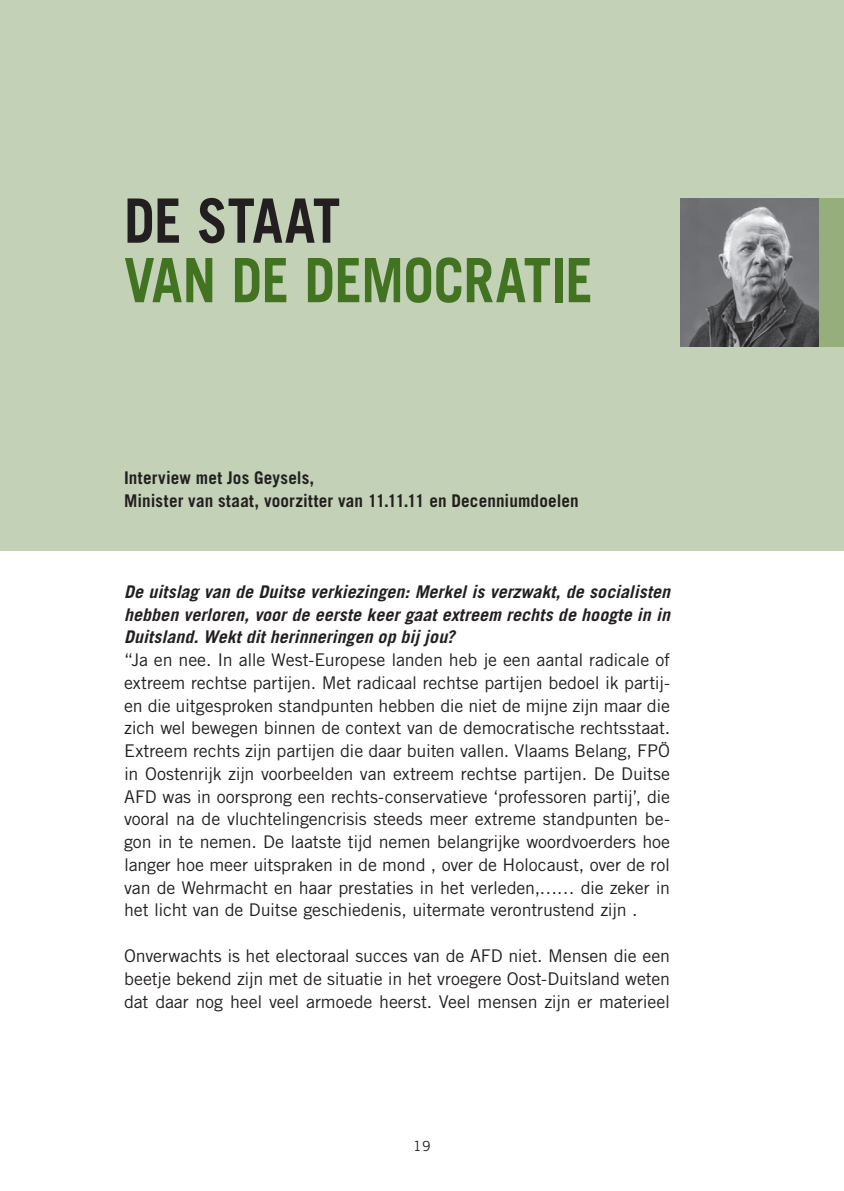
<style>
.page{position:relative;width:844px;height:1191px;background:#fff}
.page>*{position:absolute;margin:0;border:0;box-sizing:border-box;transform-origin:0 0}
.t1{font:700 61.25px "Trade Gothic LT Std";color:#427321;scale:.9 1}
.t2{font:700 61.25px "Trade Gothic LT Std";color:#231f20;scale:.9 1}
.t3{font:17.5px/22.8px "Trade Gothic LT Std";letter-spacing:-.01em;color:#231f20;text-align:justify}
.t4{font:italic 700 17.5px/22.8px "Trade Gothic LT Std";letter-spacing:.005em;color:#231f20;text-align:justify}
.t5{font:700 17.5px/22.8px "Trade Gothic LT Std";letter-spacing:.005em;color:#231f20}
.t6{font:14px "Trade Gothic LT Std";color:#231f20}
</style>
<div class="page">
<div style="left:0;top:0;width:843px;height:551px;background:#c3d2b6"></div>
<img style="left:680px;top:198px;width:138px;height:149px">
<div style="left:819px;top:198px;width:24px;height:149px;background:#95ae7c"></div>
<h1 class="t2" style="left:124px;top:183px;width:114px">De STAAT</h1>
<h1 class="t1" style="left:124px;top:243px;width:34px">VAN</h1>
<h1 class="t1" style="left:231px;top:243px;width:114px">DE DEMOCRATIE</h1>
<p class="t5" style="left:124px;top:466px;width:456px">Interview met Jos Geysels,<br>Minister van staat, voorzitter van 11.11.11 en Decenniumdoelen</p>
<p class="t4" style="left:124px;top:580px;width:547px">De uitslag van de Duitse verkiezingen: Merkel is verzwakt, de socialisten hebben verloren, voor de eerste keer gaat extreem rechts de hoogte in in Duitsland. Wekt dit herinneringen op bij jou?</p>
<p class="t3" style="left:124px;top:648px;width:547px">“Ja en nee. In alle West-Europese landen heb je een aantal radicale of extreem rechtse partijen. Met radicaal rechtse partijen bedoel ik partij&shy;en die uitgesproken standpunten hebben die niet de mijne zijn maar die zich wel bewegen binnen de context van de democratische rechtsstaat.<br>Extreem rechts zijn partijen die daar buiten vallen. Vlaams Belang, FPÖ in Oostenrijk zijn voorbeelden van extreem rechtse partijen. De Duitse AFD was in oorsprong een rechts-conservatieve ‘professoren partij’, die vooral na de vluchtelingencrisis steeds meer extreme standpunten be&shy;gon in te nemen. De laatste tijd nemen belangrijke woordvoerders hoe langer hoe meer uitspraken in de mond , over de Holocaust, over de rol van de Wehrmacht en haar prestaties in het verleden,…… die zeker in het licht van de Duitse geschiedenis, uitermate verontrustend zijn .</p>
<p class="t3" style="left:124px;top:944px;width:547px">Onverwachts is het electoraal succes van de AFD niet. Mensen die een beetje bekend zijn met de situatie in het vroegere Oost-Duitsland weten dat daar nog heel veel armoede heerst. Veel mensen zijn er materieel</p>
<p class="t6" style="left:413px;top:1138px;width:19px">19</p>
</div>
